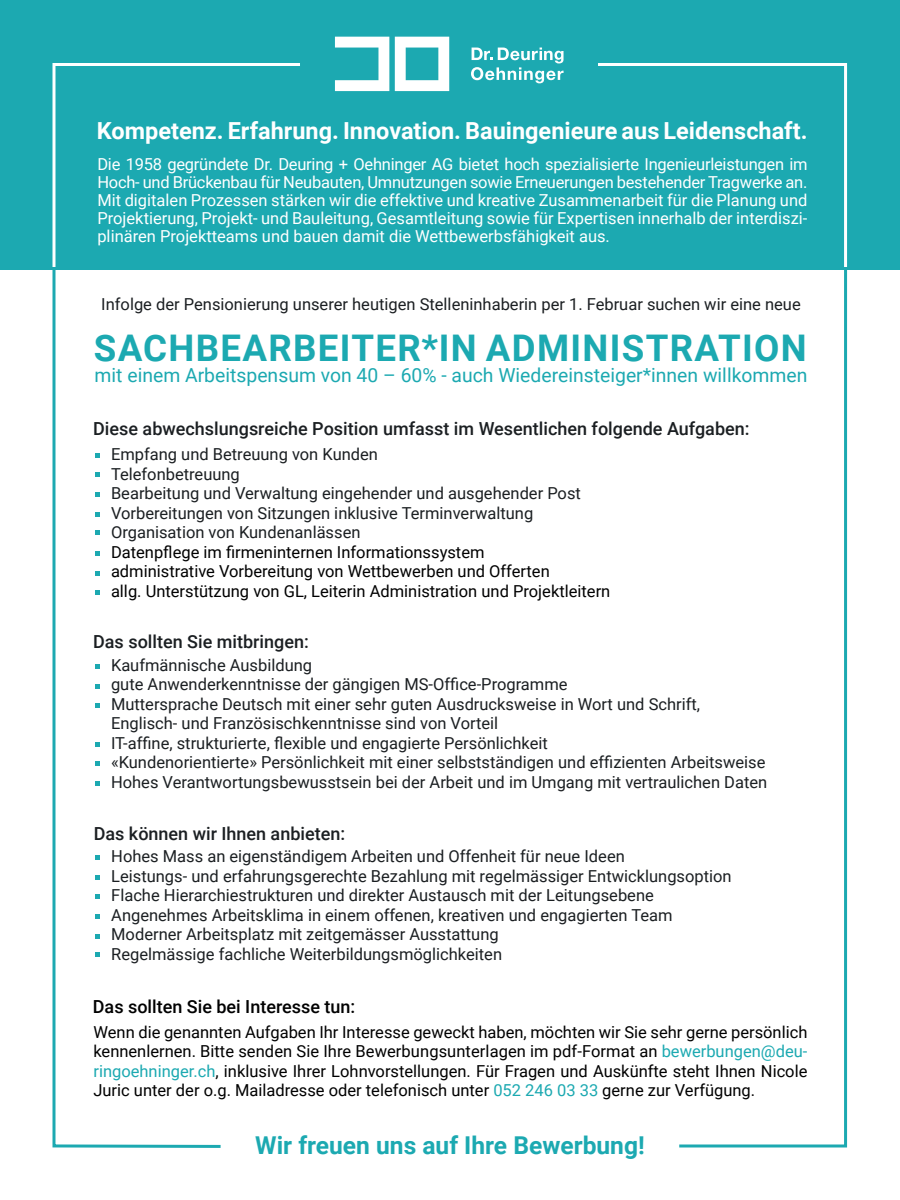
<style>
.page{position:relative;width:900px;height:1200px;background:#fff}
.page>*{position:absolute;margin:0;border:0;box-sizing:border-box;transform-origin:0 0}
.t1{font:700 36.75px "Roboto";letter-spacing:.035em;color:#1ca9b1}
.t2{font:700 24.6px "Roboto";color:#1ca9b1}
.t3{font:700 23.55px "Roboto";color:#fff}
.t4{font:19.35px "Roboto";color:#1ca9b1}
.t5{font:500 18px "Roboto";color:#1b1f22}
.t6{font:500 18px "Roboto";color:#000001}
.t7{font:16.5px/19.5px "Roboto";color:#1b1f22}
.t8{font:16.5px/19.5px "Roboto";color:#000001}
.t9{font:16.5px/18px "Roboto";color:#fff;text-align:justify}
.s1{color:#1ca9b1}
</style>
<div class="page">
<div style="left:0;top:0;width:900px;height:270px;background:#1ca9b1"></div>
<svg style="left:52px;top:270px;width:169px;height:878px"></svg>
<svg style="left:52px;top:63px;width:248px;height:204px"></svg>
<svg style="left:95px;top:453px;width:5px;height:5px"></svg>
<svg style="left:95px;top:492px;width:5px;height:5px"></svg>
<svg style="left:95px;top:512px;width:5px;height:5px"></svg>
<svg style="left:95px;top:551px;width:5px;height:5px"></svg>
<svg style="left:95px;top:571px;width:5px;height:5px"></svg>
<svg style="left:471px;top:48px;width:93px;height:35px"></svg>
<svg style="left:335px;top:37px;width:54px;height:54px"></svg>
<svg style="left:395px;top:37px;width:54px;height:54px"></svg>
<svg style="left:598px;top:63px;width:250px;height:203px"></svg>
<svg style="left:95px;top:855px;width:5px;height:5px"></svg>
<svg style="left:95px;top:875px;width:5px;height:5px"></svg>
<svg style="left:95px;top:894px;width:5px;height:5px"></svg>
<svg style="left:95px;top:914px;width:5px;height:5px"></svg>
<svg style="left:95px;top:934px;width:5px;height:5px"></svg>
<svg style="left:679px;top:266px;width:169px;height:882px"></svg>
<svg style="left:95px;top:664px;width:5px;height:5px"></svg>
<svg style="left:95px;top:684px;width:5px;height:5px"></svg>
<svg style="left:95px;top:703px;width:5px;height:5px"></svg>
<svg style="left:95px;top:742px;width:5px;height:5px"></svg>
<svg style="left:95px;top:761px;width:5px;height:5px"></svg>
<svg style="left:95px;top:781px;width:5px;height:5px"></svg>
<svg style="left:95px;top:472px;width:5px;height:5px"></svg>
<svg style="left:95px;top:530px;width:5px;height:5px"></svg>
<svg style="left:95px;top:590px;width:5px;height:5px"></svg>
<svg style="left:95px;top:953px;width:5px;height:4px"></svg>
<h3 class="t3" style="left:97px;top:114px;width:712px">Kompetenz. Erfahrung. Innovation. Bauingenieure aus Leidenschaft.</h3>
<p class="t9" style="left:97px;top:155px;width:712px">Die 1958 gegründete Dr. Deuring + Oehninger AG bietet hoch spezialisierte Ingenieurleistungen im Hoch- und Brückenbau für Neubauten, Umnutzungen sowie Erneuerungen bestehender Tragwerke an.<br>Mit digitalen Prozessen stärken wir die effektive und kreative Zusammenarbeit für die Planung und Projektierung, Projekt- und Bauleitung, Gesamtleitung sowie für Expertisen innerhalb der interdiszi&shy;plinären Projektteams und bauen damit die Wettbewerbsfähigkeit aus.</p>
<p class="t7" style="left:101px;top:294px;width:701px">Infolge der Pensionierung unserer heutigen Stelleninhaberin per 1. Februar suchen wir eine neue</p>
<h1 class="t1" style="left:94px;top:322px;width:715px">SACHBEARBEITER*IN ADMINISTRATION</h1>
<p class="t4" style="left:95px;top:362px;width:714px">mit einem Arbeitspensum von 40 – 60% - auch Wiedereinsteiger*innen willkommen</p>
<p class="t5" style="left:93px;top:416px;width:658px">Diese abwechslungsreiche Position umfasst im Wesentlichen folgende Aufgaben:</p>
<p class="t7" style="left:111px;top:444px;width:471px">Empfang und Betreuung von Kunden<br>Telefonbetreuung<br>Bearbeitung und Verwaltung eingehender und ausgehender Post Vorbereitungen von Sitzungen inklusive Terminverwaltung Organisation von Kundenanlässen</p>
<p class="t8" style="left:111px;top:541px;width:501px">Datenpflege im firmeninternen Informationssystem<br>administrative Vorbereitung von Wettbewerben und Offerten<br>allg. Unterstützung von GL, Leiterin Administration und Projektleitern</p>
<p class="t5" style="left:93px;top:629px;width:217px">Das sollten Sie mitbringen:</p>
<p class="t7" style="left:111px;top:655px;width:658px">Kaufmännische Ausbildung<br>gute Anwenderkenntnisse der gängigen MS-Office-Programme<br>Muttersprache Deutsch mit einer sehr guten Ausdrucksweise in Wort und Schrift, Englisch- und Französischkenntnisse sind von Vorteil<br>IT-affine, strukturierte, flexible und engagierte Persönlichkeit<br>«Kundenorientierte» Persönlichkeit mit einer selbstständigen und effizienten Arbeitsweise Hohes Verantwortungsbewusstsein bei der Arbeit und im Umgang mit vertraulichen Daten</p>
<p class="t5" style="left:94px;top:821px;width:253px">Das können wir Ihnen anbieten:</p>
<p class="t7" style="left:111px;top:846px;width:622px">Hohes Mass an eigenständigem Arbeiten und Offenheit für neue Ideen<br>Leistungs- und erfahrungsgerechte Bezahlung mit regelmässiger Entwicklungsoption Flache Hierarchiestrukturen und direkter Austausch mit der Leitungsebene Angenehmes Arbeitsklima in einem offenen, kreativen und engagierten Team Moderner Arbeitsplatz mit zeitgemässer Ausstattung<br>Regelmässige fachliche Weiterbildungsmöglichkeiten</p>
<p class="t6" style="left:93px;top:994px;width:264px">Das sollten Sie bei Interesse tun:</p>
<p class="t8" style="left:93px;top:1021px;width:716px;text-align:justify">Wenn die genannten Aufgaben Ihr Interesse geweckt haben, möchten wir Sie sehr gerne persönlich kennenlernen. Bitte senden Sie Ihre Bewerbungsunterlagen im pdf-Format an <span class="s1">bewerbungen@deu&shy;ringoehninger.ch</span>, inklusive Ihrer Lohnvorstellungen. Für Fragen und Auskünfte steht Ihnen Nicole Juric unter der o.g. Mailadresse oder telefonisch unter <span class="s1">052 246 03 33</span> gerne zur Verfügung.</p>
<h2 class="t2" style="left:255px;top:1128px;width:391px">Wir freuen uns auf Ihre Bewerbung!</h2>
</div>
